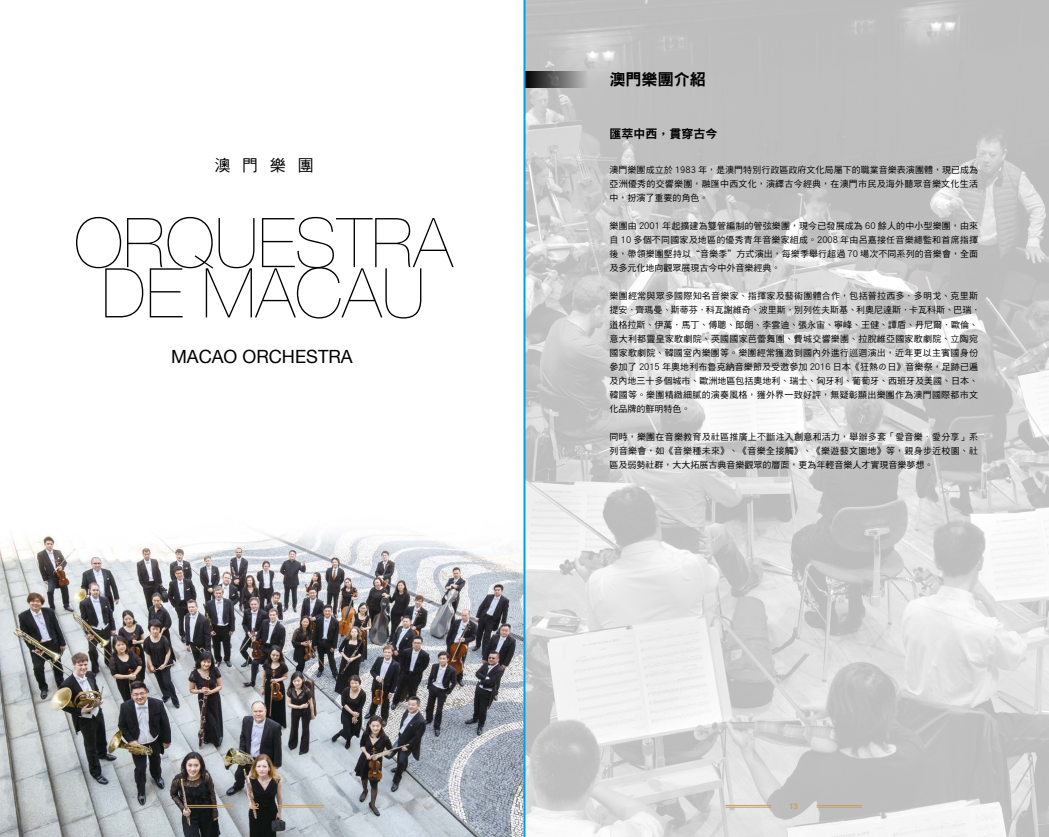
<style>
.page{position:relative;width:1049px;height:837px;background:#fff}
.page>*{position:absolute;margin:0;border:0;box-sizing:border-box;transform-origin:0 0}
.t1{font:200 68.7px/50.2px "Helvetica Neue";color:#000;text-align:center}
.t2{font:18.2px "Helvetica Neue";color:#000}
.t3{font:16px "DF Hei HK W9";color:#000}
.t4{font:16px "DF Hei HK W5";color:#000}
.t5{font:12px "DF Hei HK W9";color:#000}
.t6{font:9px/14px "DF Hei HK W5";letter-spacing:.01em;color:#000;text-align:justify}
.t7{font:700 8px "Helvetica";color:#c9a063}
.s1{font-family:"Adobe Song Std";font-weight:300}
</style>
<div class="page">
<img style="left:0;top:534px;width:523px;height:302px">
<img style="left:525px;top:0;width:524px;height:836px">
<div style="left:524px;top:71px;width:64px;height:17px;background:linear-gradient(to right,#000,#bfbebe)"></div>
<hr style="left:816px;top:804px;width:46px;height:1px;background:#c9a063">
<hr style="left:816px;top:806px;width:46px;height:1px;background:#c9a063">
<hr style="left:725px;top:804px;width:46px;height:1px;background:#c9a063">
<hr style="left:725px;top:806px;width:46px;height:1px;background:#c9a063">
<hr style="left:278px;top:804px;width:45px;height:1px;background:#c9a063">
<hr style="left:278px;top:806px;width:45px;height:1px;background:#c9a063">
<hr style="left:187px;top:804px;width:45px;height:1px;background:#c9a063">
<hr style="left:187px;top:806px;width:45px;height:1px;background:#c9a063">
<hr style="left:523px;top:0;width:2px;height:836px;background:#00a0e9">
<h3 class="t4" style="left:214px;top:156px;width:101px">澳門樂團</h3>
<h1 class="t1" style="left:74px;top:215px;width:381px">ORQUESTRA<br>DE MACAU</h1>
<h2 class="t2" style="left:171px;top:343px;width:183px">MACAO ORCHESTRA</h2>
<h3 class="t3" style="left:609px;top:71px;width:98px">澳門樂團介紹</h3>
<h3 class="t5" style="left:609px;top:128px;width:109px">匯萃中西，貫穿古今</h3>
<p class="t6" style="left:609px;top:163px;width:370px">澳門樂團成立於 1983 年，是澳門特別行政區政府文化局屬下的職業音樂表演團體，現已成為亞洲優秀的交響樂團，融匯中西文化，演繹古今經典，在澳門市民及海外聽眾音樂文化生活中，扮演了重要的角色。</p>
<p class="t6" style="left:609px;top:219px;width:370px">樂團由 2001 年起擴建為雙管編制的管弦樂團，現今已發展成為 60 餘人的中小型樂團，由來自 10 多個不同國家及地區的優秀青年音樂家組成。2008 年由呂嘉接任音樂總監和首席指揮後，帶領樂團堅持以“音樂季”方式演出，每樂季舉行超過 70 場次不同系列的音樂會，全面及多元化地向觀眾展現古今中外音樂經典。</p>
<p class="t6" style="left:609px;top:289px;width:372px;text-align:left">樂團經常與眾多國際知名音樂家、指揮家及藝術團體合作，包括普拉西多．多明戈、克里斯提安．齊瑪曼、斯蒂芬．科瓦謝維奇、波里斯．別列佐夫斯基、利奧尼達斯．卡瓦科斯、巴瑞．道格拉斯、伊萬．馬丁、傅聰、郎朗、李雲迪、張永宙、寧峰、王健、譚盾、丹尼爾．歐倫、意大利都靈皇家歌劇院、英國國家芭蕾舞團、費城交響樂團、拉脫維亞國家歌劇院、立陶宛國家歌劇院、韓國室內樂團等。樂團經常獲邀到國內外進行巡迴演出，近年更以主賓國身份參加了 2015 年奧地利布魯克納音樂節及受邀參加 2016 日本《狂熱の日》音樂祭，足跡已遍及內地三十多個城市、歐洲地區包括奧地利、瑞士、匈牙利、葡萄牙、西班牙及美國、日本、韓國等。樂團精緻細膩的演奏風格，獲外界一致好評，無疑彰顯出樂團作為澳門國際都市文化品牌的鮮明特色。</p>
<p class="t6" style="left:609px;top:429px;width:370px">同時，樂團在音樂教育及社區推廣上不斷注入創意和活力，舉辦多套「愛音樂<span class="s1">・</span>愛分享」系列音樂會，如《音樂種未來》、《音樂全接觸》、《樂遊藝文園地》等，親身步近校園、社區及弱勢社群，大大拓展古典音樂觀眾的層面，更為年輕音樂人才實現音樂夢想。</p>
<p class="t7" style="left:250px;top:799px;width:10px">12</p>
<p class="t7" style="left:789px;top:799px;width:10px">13</p>
</div>
